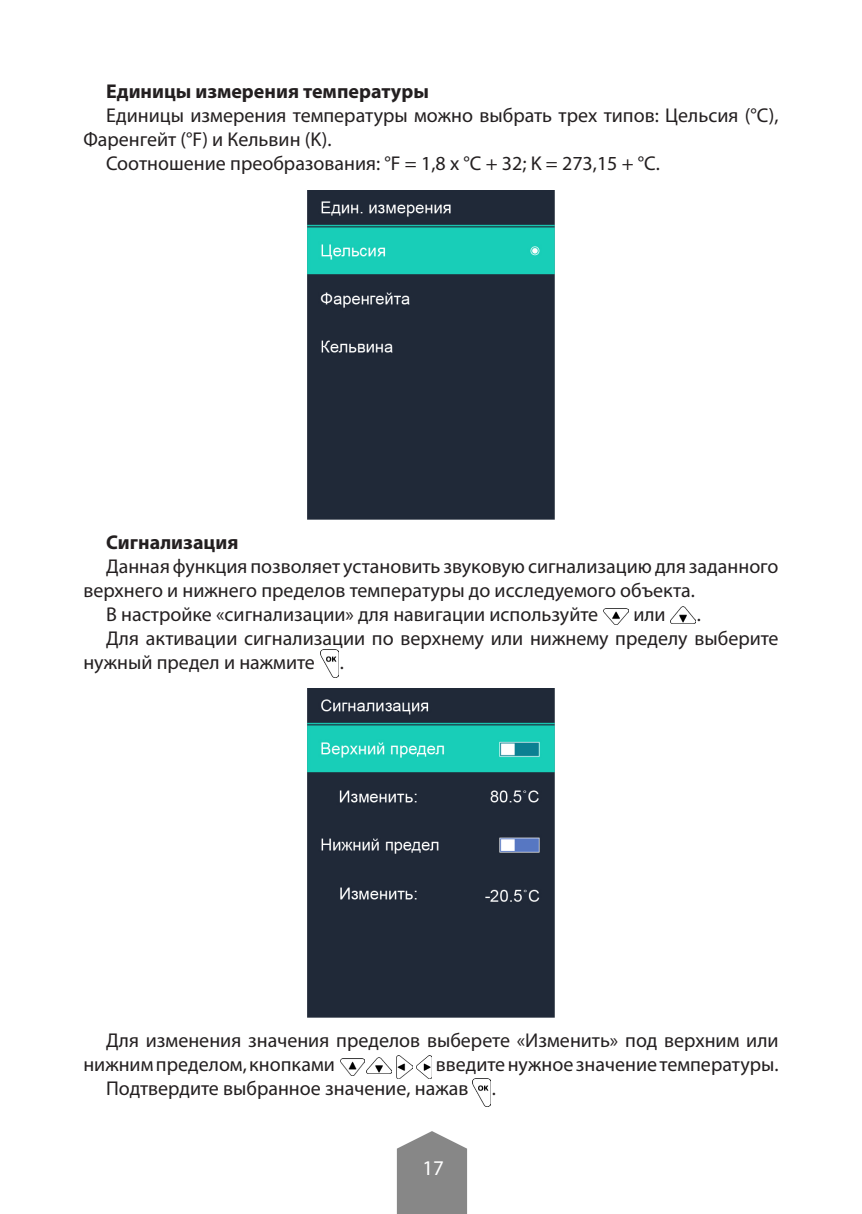
<style>
.page{position:relative;width:862px;height:1214px;background:#fff}
.page>*{position:absolute;margin:0;border:0;box-sizing:border-box;transform-origin:0 0}
.t1{font:21px "Myriad Pro";color:#fff}
.t2{font:20px/24px "Myriad Pro";color:#231f20}
.t3{font:700 20px "Myriad Pro";color:#231f20}
</style>
<div class="page">
<svg style="left:397px;top:1131px;width:70px;height:82px;background:#939393"></svg>
<img style="left:308px;top:190px;width:246px;height:329px">
<img style="left:603px;top:608px;width:25px;height:17px">
<img style="left:671px;top:606px;width:24px;height:17px">
<img style="left:320px;top:649px;width:18px;height:28px">
<img style="left:308px;top:688px;width:246px;height:329px">
<img style="left:340px;top:1058px;width:25px;height:17px">
<img style="left:366px;top:1057px;width:25px;height:16px">
<img style="left:396px;top:1055px;width:16px;height:23px">
<img style="left:416px;top:1055px;width:16px;height:23px">
<img style="left:473px;top:1078px;width:17px;height:28px">
<p class="t3" style="left:106px;top:79px;width:324px">Единицы измерения температуры</p>
<p class="t2" style="left:106px;top:103px;width:674px">Единицы измерения температуры можно выбрать трех типов: Цельсия (°C),</p>
<p class="t2" style="left:83px;top:127px;width:250px">Фаренгейт (°F) и Кельвин (K).</p>
<p class="t2" style="left:106px;top:151px;width:555px">Соотношение преобразования: °F = 1,8 x °C + 32; K = 273,15 + °C.</p>
<p class="t3" style="left:106px;top:529px;width:134px">Сигнализация</p>
<p class="t2" style="left:106px;top:553px;width:674px">Данная функция позволяет установить звуковую сигнализацию для заданного</p>
<p class="t2" style="left:83px;top:577px;width:613px">верхнего и нижнего пределов температуры до исследуемого объекта.</p>
<p class="t2" style="left:106px;top:601px;width:494px">В настройке «сигнализации» для навигации используйте</p>
<p class="t2" style="left:633px;top:601px;width:34px">или</p>
<p class="t2" style="left:697px;top:601px;width:6px">.</p>
<p class="t2" style="left:106px;top:625px;width:674px">Для активации сигнализации по верхнему или нижнему пределу выберите</p>
<p class="t2" style="left:83px;top:649px;width:262px">нужный предел и нажмите .</p>
<p class="t2" style="left:83px;top:1028px;width:697px;text-indent:23px">Для изменения значения пределов выберете «Изменить» под верхним или нижним пределом, кнопками</p>
<p class="t2" style="left:106px;top:1052px;width:674px;text-indent:330px">введите нужное значение температуры.<br>Подтвердите выбранное значение, нажав .</p>
<p class="t1" style="left:422px;top:1155px;width:23px">17</p>
</div>
